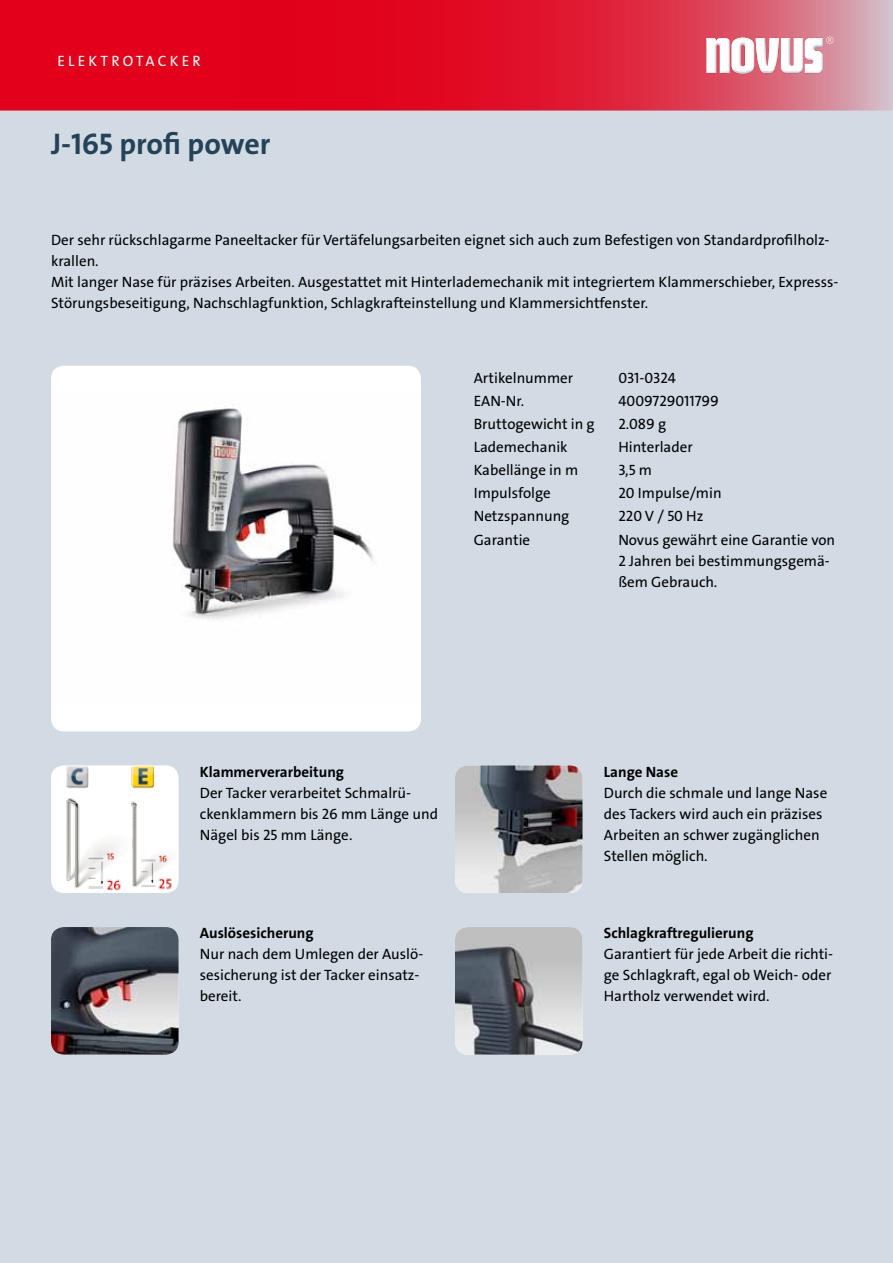
<style>
.page{position:relative;width:893px;height:1263px;background:#d2dbe4}
.page>*{position:absolute;margin:0;border:0;box-sizing:border-box;transform-origin:0 0}
.t1{font:700 30px "The Sans Os F";color:#244258}
.t2{font:15px/21px "The Sans Os F";color:#000}
.t3{font:700 15px "The Sans Os F";color:#000}
.t4{font:15px "The Sans Os F";letter-spacing:.21em;color:#fff}
</style>
<div class="page">
<svg style="left:0;top:0;width:893px;height:111px;background:#df2037"></svg>
<svg style="left:706px;top:37px;width:127px;height:37px;background:#ecc8ce"></svg>
<img style="left:731px;top:40px;width:23px;height:30px">
<div style="left:51px;top:366px;width:370px;height:365px;background:#fff;border-radius:13px"></div>
<img style="left:172px;top:406px;width:202px;height:213px">
<div style="left:51px;top:765px;width:128px;height:128px;background:#fff;border-radius:13px"></div>
<img style="left:53px;top:765px;width:124px;height:128px">
<img style="left:455px;top:765px;width:128px;height:128px">
<img style="left:51px;top:927px;width:128px;height:127px">
<img style="left:455px;top:927px;width:128px;height:127px">
<p class="t4" style="left:58px;top:52px;width:145px">Ele ktrotacke r</p>
<h1 class="t1" style="left:51px;top:125px;width:221px">J-165 profi power</h1>
<p class="t2" style="left:51px;top:230px;width:789px">Der sehr rückschlagarme Paneeltacker für Vertäfelungsarbeiten eignet sich auch zum Befestigen von Standardprofilholz&shy;krallen.<br>Mit langer Nase für präzises Arbeiten. Ausgestattet mit Hinterlademechanik mit integriertem Klammerschieber, Expresss-Störungsbeseitigung, Nachschlagfunktion, Schlagkrafteinstellung und Klammersichtfenster.</p>
<p class="t2" style="left:474px;top:367px;width:101px">Artikelnummer</p>
<p class="t2" style="left:618px;top:367px;width:59px">031-0324</p>
<p class="t2" style="left:474px;top:390px;width:52px">EAN-Nr.</p>
<p class="t2" style="left:618px;top:390px;width:102px">4009729011799</p>
<p class="t2" style="left:474px;top:414px;width:122px">Bruttogewicht in g</p>
<p class="t2" style="left:618px;top:414px;width:49px">2.089 g</p>
<p class="t2" style="left:474px;top:437px;width:95px">Lademechanik</p>
<p class="t2" style="left:618px;top:437px;width:76px">Hinterlader</p>
<p class="t2" style="left:474px;top:460px;width:106px">Kabellänge in m</p>
<p class="t2" style="left:618px;top:460px;width:35px">3,5 m</p>
<p class="t2" style="left:474px;top:483px;width:79px">Impulsfolge</p>
<p class="t2" style="left:618px;top:483px;width:105px">20 Impulse/min</p>
<p class="t2" style="left:474px;top:506px;width:97px">Netzspannung</p>
<p class="t2" style="left:618px;top:506px;width:87px">220 V / 50 Hz</p>
<p class="t2" style="left:474px;top:529px;width:58px">Garantie</p>
<p class="t2" style="left:618px;top:529px;width:218px">Novus gewährt eine Garantie von<br>2 Jahren bei bestimmungsgemä&shy;ßem Gebrauch.</p>
<p class="t3" style="left:200px;top:762px;width:146px">Klammerverarbeitung</p>
<p class="t2" style="left:200px;top:782px;width:240px">Der Tacker verarbeitet Schmalrü&shy;ckenklammern bis 26 mm Länge und<br>Nägel bis 25 mm Länge.</p>
<p class="t3" style="left:200px;top:923px;width:115px">Auslösesicherung</p>
<p class="t2" style="left:200px;top:944px;width:225px">Nur nach dem Umlegen der Auslö&shy;sesicherung ist der Tacker einsatz&shy;bereit.</p>
<p class="t3" style="left:604px;top:762px;width:76px">Lange Nase</p>
<p class="t2" style="left:604px;top:782px;width:225px">Durch die schmale und lange Nase des Tackers wird auch ein präzises<br>Arbeiten an schwer zugänglichen<br>Stellen möglich.</p>
<p class="t3" style="left:604px;top:923px;width:151px">Schlagkraftregulierung</p>
<p class="t2" style="left:604px;top:944px;width:231px;text-align:justify">Garantiert fü r jede Arbeit die richti&shy;ge Schlagkraft, egal ob Weich- oder Hartholz verwendet wird.</p>
</div>
